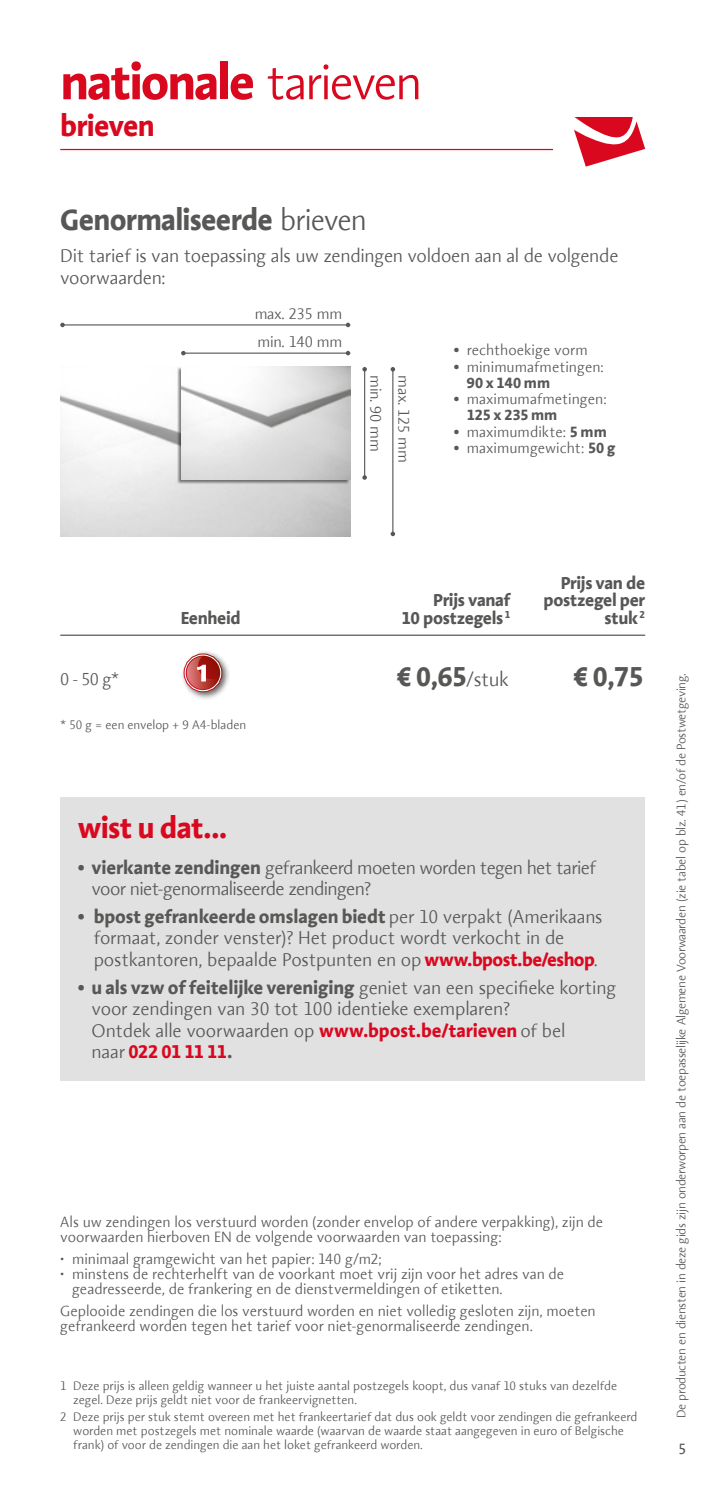
<style>
.page{position:relative;width:709px;height:1489px;background:#fff}
.page>*{position:absolute;margin:0;border:0;box-sizing:border-box;transform-origin:0 0}
.t1{font:700 50px "Aroma No 2 LT Com";letter-spacing:-.045em;color:#d9081f}
.t2{font:700 30px "Aroma No 2 LT Com";letter-spacing:-.025em;color:#575756}
.t3{font:700 30px "Aroma No 2 LT Com";letter-spacing:-.025em;color:#d9081f}
.t4{font:700 27.5px "Aroma No 2 LT Com";color:#575756}
.t5{font:300 18.75px/21.2px "Aroma No 2 LT Com";letter-spacing:-.015em;color:#575756}
.t6{font:300 18.75px/21.2px "Aroma No 2 LT Com";letter-spacing:-.035em;color:#575756}
.t7{font:700 17.5px/17.5px "Aroma No 2 LT Com";letter-spacing:-.02em;color:#575756;text-align:right}
.t8{font:300 17.5px "Aroma No 2 LT Com";color:#575756}
.t9{font:300 15.5px "Aroma No 2 LT Com";letter-spacing:-.02em;color:#575756}
.t10{font:300 15px/15px "Aroma No 2 LT Com";color:#575756}
.t11{font:15px "Aroma No 2 LT Com";color:#575756}
.t12{font:300 12.5px/13.8px "Aroma No 2 LT Com";letter-spacing:-.005em;color:#575756}
.t13{font:300 12.5px "Aroma No 2 LT Com";letter-spacing:-.025em;color:#575756}
.s1{font-weight:300}
.s2{font-weight:700}
.s3{font-weight:300;font-size:20px}
.s4{font-weight:700;color:#d9081f}
</style>
<div class="page">
<hr style="left:60px;top:149px;width:493px;height:1px;background:#d9081f">
<svg style="left:574px;top:117px;width:71px;height:50px"></svg>
<hr style="left:183px;top:352px;width:165px;height:2px;background:#575756">
<svg style="left:181px;top:351px;width:5px;height:4px"></svg>
<svg style="left:346px;top:351px;width:4px;height:4px"></svg>
<hr style="left:63px;top:324px;width:285px;height:1px;background:#575756">
<svg style="left:60px;top:322px;width:5px;height:5px"></svg>
<svg style="left:346px;top:322px;width:4px;height:5px"></svg>
<img style="left:60px;top:395px;width:290px;height:141px">
<div style="left:177px;top:367px;width:173px;height:117px;background:#000;opacity:.5"></div>
<img style="left:181px;top:367px;width:169px;height:113px">
<hr style="left:364px;top:369px;width:1px;height:108px;background:#575756">
<svg style="left:362px;top:367px;width:5px;height:4px"></svg>
<svg style="left:362px;top:475px;width:5px;height:5px"></svg>
<hr style="left:392px;top:369px;width:1px;height:165px;background:#575756">
<svg style="left:390px;top:367px;width:5px;height:4px"></svg>
<svg style="left:390px;top:531px;width:5px;height:5px"></svg>
<div style="left:60px;top:797px;width:585px;height:284px;background:#e1e1e1"></div>
<hr style="left:60px;top:634px;width:585px;height:2px;background:#575756">
<div style="left:180px;top:650px;width:51px;height:51px;background:#000;opacity:.6"></div>
<svg style="left:184px;top:654px;width:38px;height:37px"></svg>
<div style="left:184px;top:653px;width:38px;height:39px;border:1px solid #fff;border-radius:50%"></div>
<svg style="left:186px;top:655px;width:34px;height:35px"></svg>
<svg style="left:187px;top:656px;width:32px;height:33px"></svg>
<h1 class="t1" style="left:60px;top:49px;width:363px">nationale <span class="s1">tarieven</span></h1>
<h2 class="t3" style="left:60px;top:106px;width:96px">brieven</h2>
<h2 class="t2" style="left:60px;top:200px;width:308px">Genormaliseerde <span class="s1">brieven</span></h2>
<p class="t5" style="left:60px;top:245px;width:560px">Dit tarief is van toepassing als uw zendingen voldoen aan al de volgende voorwaarden:</p>
<p class="t9" style="left:255px;top:303px;width:89px">max. 235 mm</p>
<p class="t9" style="left:257px;top:332px;width:86px">min. 140 mm</p>
<p class="t9" style="left:385px;top:375px;width:78px;rotate:90deg">min. 90 mm</p>
<p class="t9" style="left:414px;top:375px;width:89px;rotate:90deg">max. 125 mm</p>
<p class="t10" style="left:454px;top:342px;width:135px"><span class="s2">•</span> rechthoekige vorm</p>
<p class="t10" style="left:466px;top:358px;width:138px;line-height:16.2px;text-indent:-13px"><span class="s2">•</span> minimumafmetingen:<br><span class="s2">90 x 140 mm</span></p>
<p class="t10" style="left:466px;top:390px;width:141px;line-height:16.2px;text-indent:-13px"><span class="s2">•</span> maximumafmetingen:<br><span class="s2">125 x 235 mm</span></p>
<p class="t10" style="left:454px;top:424px;width:154px"><span class="s2">•</span> maximumdikte: <span class="s2">5 mm</span></p>
<p class="t10" style="left:454px;top:440px;width:163px"><span class="s2">•</span> maximumgewicht: <span class="s2">50 g</span></p>
<p class="t7" style="left:181px;top:608px;width:61px">Eenheid</p>
<p class="t7" style="left:401px;top:591px;width:110px">Prijs vanaf<br>10 postzegels <sup>1</sup></p>
<p class="t7" style="left:543px;top:573px;width:103px">Prijs van de postzegel per stuk <sup>2</sup></p>
<p class="t8" style="left:60px;top:668px;width:61px">0 - 50 g*</p>
<h3 class="t4" style="left:397px;top:658px;width:113px">€ 0,65<span class="s3">/stuk</span></h3>
<h3 class="t4" style="left:573px;top:658px;width:72px">€ 0,75</h3>
<p class="t12" style="left:60px;top:717px;width:187px">* 50 g = een envelop + 9 A4-bladen</p>
<h2 class="t3" style="left:78px;top:807px;width:151px">wist u dat...</h2>
<p class="t6" style="left:92px;top:856px;width:506px;text-indent:-14px"><span class="s2">• vierkante zendingen</span> gefrankeerd moeten worden tegen het tarief voor niet-genormaliseerde zendingen?</p>
<p class="t5" style="left:94px;top:905px;width:510px;text-indent:-16px"><span class="s2">• bpost gefrankeerde omslagen biedt</span> per 10 verpakt (Amerikaans formaat, zonder venster)? Het product wordt verkocht in de postkantoren, bepaalde Postpunten en op <span class="s4">www.bpost.be/eshop</span>.</p>
<p class="t5" style="left:92px;top:976px;width:526px;text-indent:-14px"><span class="s2">• u als vzw of feitelijke vereniging</span> geniet van een specifieke korting voor zendingen van 30 tot 100 identieke exemplaren?<br>Ontdek alle voorwaarden op <span class="s4">www.bpost.be/tarieven</span> of bel<br>naar <span class="s4">022 01 11 11</span><span class="s2">.</span></p>
<p class="t10" style="left:60px;top:1213px;width:544px">Als uw zendingen los verstuurd worden (zonder envelop of andere verpakking), zijn de voorwaarden hierboven EN de volgende voorwaarden van toepassing:</p>
<p class="t10" style="left:60px;top:1250px;width:323px">• minimaal gramgewicht van het papier: 140 g/m2;</p>
<p class="t10" style="left:72px;top:1265px;width:493px;text-indent:-12px">• minstens de rechterhelft van de voorkant moet vrij zijn voor het adres van de geadresseerde, de frankering en de dienstvermeldingen of etiketten.</p>
<p class="t10" style="left:60px;top:1302px;width:537px">Geplooide zendingen die los verstuurd worden en niet volledig gesloten zijn, moeten gefrankeerd worden tegen het tarief voor niet-genormaliseerde zendingen.</p>
<p class="t12" style="left:73px;top:1378px;width:545px;text-indent:-13px">1 Deze prijs is alleen geldig wanneer u het juiste aantal postzegels koopt, dus vanaf 10 stuks van dezelfde zegel. Deze prijs geldt niet voor de frankeervignetten.</p>
<p class="t12" style="left:73px;top:1409px;width:565px;text-indent:-13px">2 Deze prijs per stuk stemt overeen met het frankeertarief dat dus ook geldt voor zendingen die gefrankeerd worden met postzegels met nominale waarde (waarvan de waarde staat aangegeven in euro of Belgische frank) of voor de zendingen die aan het loket gefrankeerd worden.</p>
<p class="t13" style="left:673px;top:1417px;width:745px;rotate:-90deg">De producten en diensten in deze gids zijn onderworpen aan de toepasselijke Algemene Voorwaarden (zie tabel op blz. 41) en/of de Postwetgeving.</p>
<p class="t11" style="left:678px;top:1438px;width:9px">5</p>
</div>
